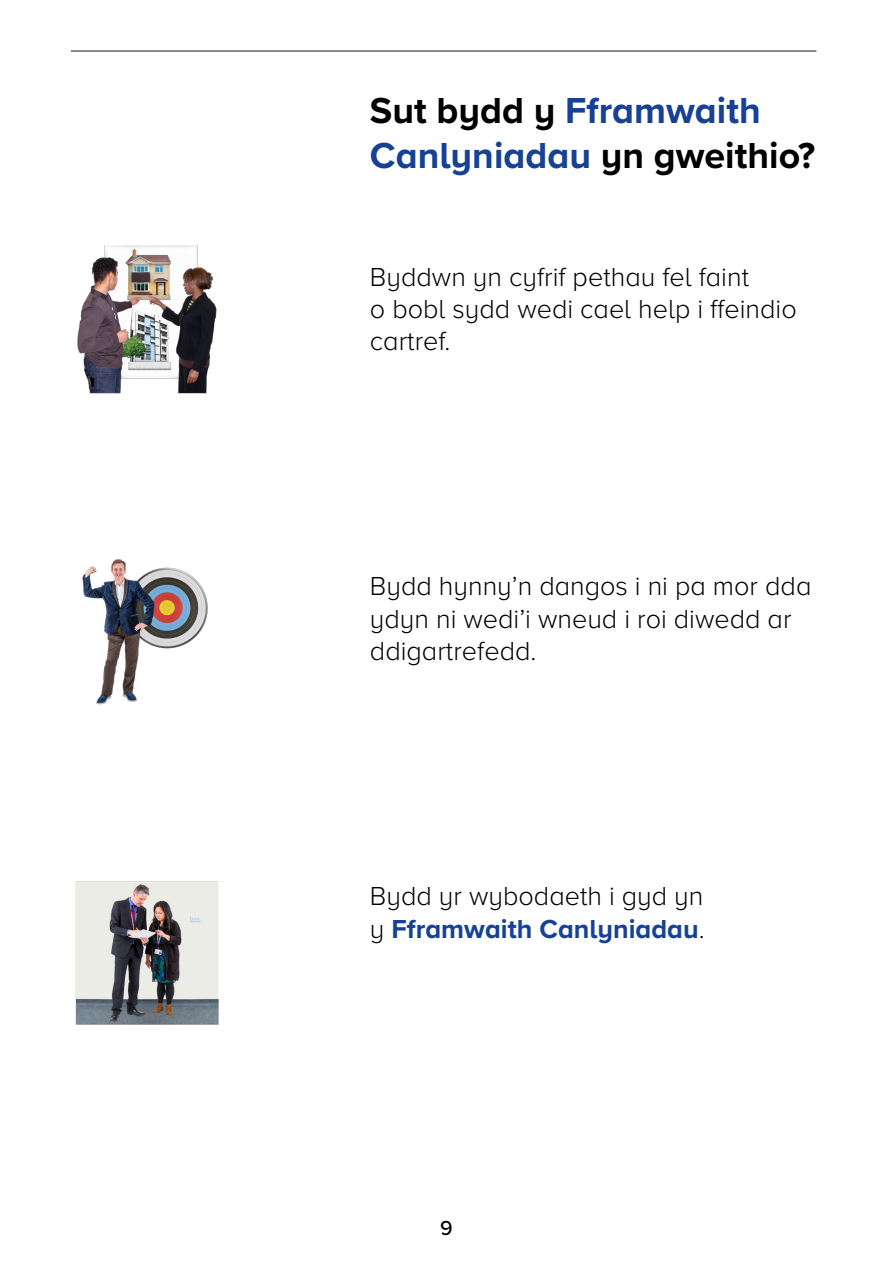
<style>
.page{position:relative;width:893px;height:1263px;background:#fff}
.page>*{position:absolute;margin:0;border:0;box-sizing:border-box;transform-origin:0 0}
.H1_Heading{font:700 37.5px/45px "Proxima Nova";color:#164194}
.Body_Text_50mm{font:300 27px/32.4px "Proxima Nova";color:#000}
.t1{font:500 21px "Proxima Nova";color:#000}
.s1{color:#000}
.s2{font-weight:700;color:#164194}
</style>
<div class="page">
<hr style="left:71px;top:51px;width:745px;height:1px;background:#111528">
<img style="left:82px;top:558px;width:126px;height:147px">
<img style="left:75px;top:881px;width:144px;height:144px">
<img style="left:77px;top:245px;width:140px;height:148px">
<h1 class="H1_Heading" style="left:370px;top:87px;width:447px"><span class="s1">Sut bydd y</span> Fframwaith<br>Canlyniadau <span class="s1">yn gweithio?</span></h1>
<p class="Body_Text_50mm" style="left:370px;top:259px;width:428px">Byddwn yn cyfrif pethau fel faint<br>o bobl sydd wedi cael help i ffeindio cartref.</p>
<p class="Body_Text_50mm" style="left:370px;top:569px;width:443px">Bydd hynny’n dangos i ni pa mor dda ydyn ni wedi’i wneud i roi diwedd ar ddigartrefedd.</p>
<p class="Body_Text_50mm" style="left:370px;top:879px;width:336px">Bydd yr wybodaeth i gyd yn y <span class="s2">Fframwaith Canlyniadau</span>.</p>
<p class="t1" style="left:440px;top:1212px;width:14px">9</p>
</div>
